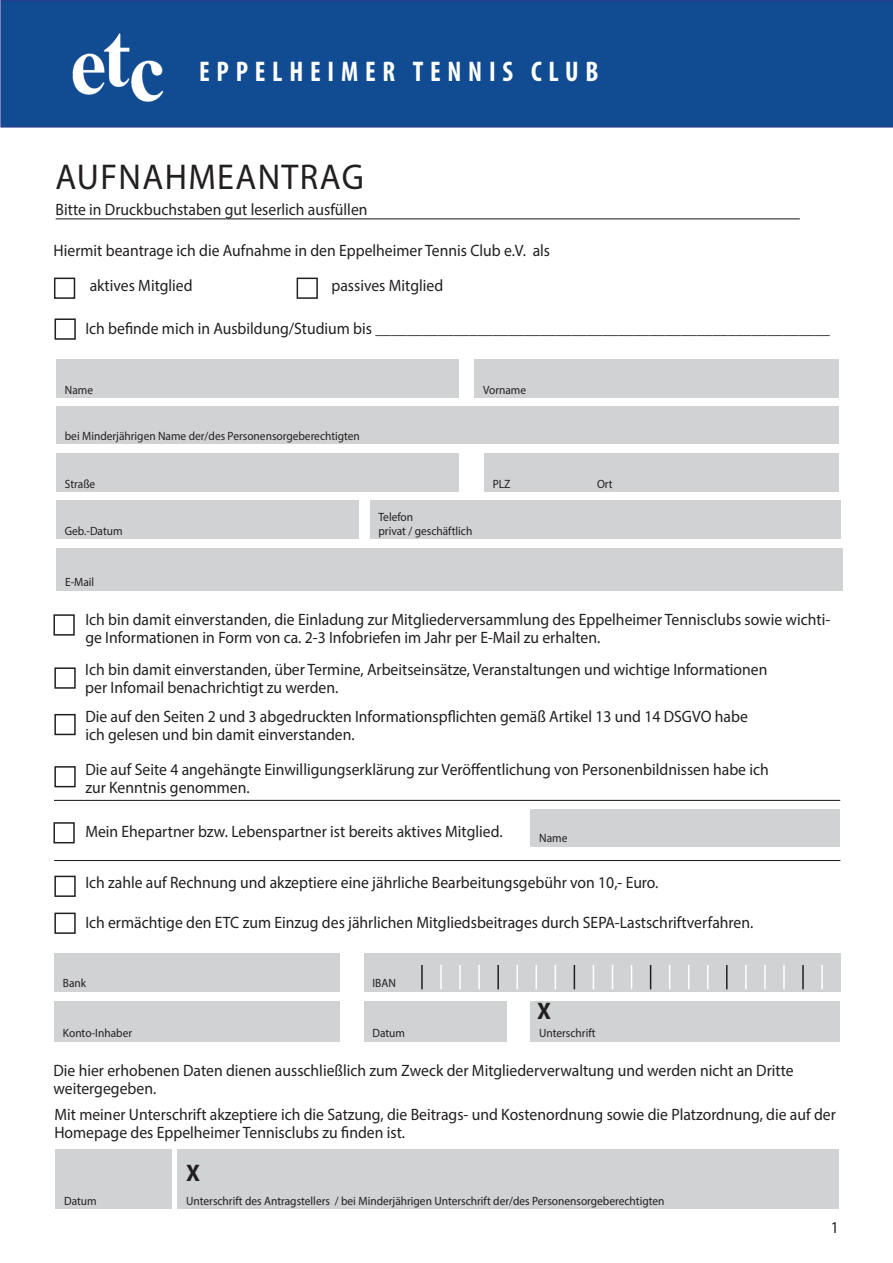
<style>
.page{position:relative;width:893px;height:1263px;background:#fff}
.page>*{position:absolute;margin:0;border:0;box-sizing:border-box;transform-origin:0 0}
.t1{font:36px "Myriad Pro";letter-spacing:.04em;color:#231f20;scale:.95 1}
.t2{font:700 condensed 28.5px "Myriad Pro";letter-spacing:.25em;color:#fff;scale:.95 1}
.t3{font:700 24px "Myriad Pro";color:#231f20;scale:.95 1}
.t4{font:16.5px/18px "Myriad Pro";color:#231f20;scale:.95 1}
.t5{font:12px "Myriad Pro";color:#231f20;scale:.95 1}
</style>
<div class="page">
<div style="left:56px;top:360px;width:403px;height:38px;background:#d1d2d4"></div>
<div style="left:56px;top:407px;width:783px;height:37px;background:#d1d2d4"></div>
<div style="left:56px;top:454px;width:403px;height:38px;background:#d1d2d4"></div>
<div style="left:484px;top:454px;width:151px;height:38px;background:#d1d2d4"></div>
<div style="left:588px;top:454px;width:251px;height:38px;background:#d1d2d4"></div>
<div style="left:370px;top:501px;width:470px;height:38px;background:#d1d2d4"></div>
<div style="left:56px;top:501px;width:302px;height:38px;background:#d1d2d4"></div>
<div style="left:57px;top:548px;width:786px;height:43px;background:#d1d2d4"></div>
<div style="left:54px;top:953px;width:286px;height:38px;background:#d1d2d4"></div>
<div style="left:54px;top:1001px;width:286px;height:40px;background:#d1d2d4"></div>
<div style="left:364px;top:1001px;width:143px;height:40px;background:#d1d2d4"></div>
<div style="left:364px;top:953px;width:476px;height:38px;background:#d1d2d4"></div>
<div style="left:531px;top:1001px;width:309px;height:40px;background:#d1d2d4"></div>
<div style="left:178px;top:1149px;width:661px;height:60px;background:#d1d2d4"></div>
<div style="left:56px;top:1149px;width:116px;height:60px;background:#d1d2d4"></div>
<div style="left:475px;top:360px;width:364px;height:38px;background:#d1d2d4"></div>
<hr style="left:54px;top:860px;width:786px;height:1px;background:#231f20">
<div style="left:531px;top:809px;width:309px;height:37px;background:#d1d2d4"></div>
<hr style="left:54px;top:800px;width:786px;height:1px;background:#231f20">
<hr style="left:56px;top:218px;width:744px;height:1px;background:#231f20">
<hr style="left:821px;top:965px;width:2px;height:24px;background:#fff">
<hr style="left:802px;top:965px;width:2px;height:24px;background:#231f20">
<hr style="left:783px;top:965px;width:2px;height:24px;background:#fff">
<hr style="left:764px;top:965px;width:2px;height:24px;background:#fff">
<hr style="left:745px;top:965px;width:2px;height:24px;background:#fff">
<hr style="left:726px;top:965px;width:2px;height:24px;background:#231f20">
<svg style="left:707px;top:965px;width:1px;height:24px"></svg>
<svg style="left:688px;top:965px;width:1px;height:24px"></svg>
<svg style="left:669px;top:965px;width:1px;height:24px"></svg>
<svg style="left:650px;top:965px;width:1px;height:24px"></svg>
<svg style="left:631px;top:965px;width:1px;height:24px"></svg>
<svg style="left:612px;top:965px;width:1px;height:24px"></svg>
<svg style="left:593px;top:965px;width:1px;height:24px"></svg>
<svg style="left:574px;top:965px;width:1px;height:24px"></svg>
<svg style="left:555px;top:965px;width:1px;height:24px"></svg>
<hr style="left:535px;top:965px;width:2px;height:24px;background:#fff">
<hr style="left:516px;top:965px;width:2px;height:24px;background:#fff">
<hr style="left:497px;top:965px;width:2px;height:24px;background:#231f20">
<hr style="left:478px;top:965px;width:2px;height:24px;background:#fff">
<hr style="left:459px;top:965px;width:2px;height:24px;background:#fff">
<hr style="left:440px;top:965px;width:2px;height:24px;background:#fff">
<hr style="left:421px;top:965px;width:2px;height:24px;background:#231f20">
<div style="left:54px;top:278px;width:21px;height:21px;border:2px solid #231f20"></div>
<div style="left:297px;top:278px;width:21px;height:21px;border:2px solid #231f20"></div>
<div style="left:53px;top:614px;width:22px;height:22px;border:2px solid #231f20"></div>
<div style="left:54px;top:667px;width:22px;height:22px;border:2px solid #231f20"></div>
<div style="left:54px;top:714px;width:22px;height:21px;border:2px solid #231f20"></div>
<div style="left:53px;top:822px;width:22px;height:21px;border:2px solid #231f20"></div>
<div style="left:54px;top:876px;width:22px;height:21px;border:2px solid #231f20"></div>
<div style="left:54px;top:912px;width:22px;height:22px;border:2px solid #231f20"></div>
<div style="left:0;top:0;width:893px;height:128px;background:#114b92"></div>
<img style="left:43px;top:28px;width:133px;height:78px">
<div style="left:54px;top:766px;width:22px;height:21px;border:2px solid #231f20"></div>
<div style="left:55px;top:318px;width:21px;height:22px;border:2px solid #231f20"></div>
<h2 class="t2" style="left:199px;top:53px;width:422px">EPPELHEIMER TENNIS CLUB</h2>
<h1 class="t1" style="left:56px;top:155px;width:326px">AUFNAHMEANTRAG</h1>
<p class="t4" style="left:56px;top:200px;width:330px">Bitte in Druckbuchstaben gut leserlich ausfüllen</p>
<p class="t4" style="left:53px;top:241px;width:524px">Hiermit beantrage ich die Aufnahme in den Eppelheimer Tennis Club e.V. als</p>
<p class="t4" style="left:90px;top:276px;width:110px">aktives Mitglied</p>
<p class="t4" style="left:331px;top:276px;width:119px">passives Mitglied</p>
<p class="t4" style="left:85px;top:319px;width:785px">Ich befinde mich in Ausbildung/Studium bis __________________________________________________________</p>
<p class="t5" style="left:65px;top:382px;width:31px">Name</p>
<p class="t5" style="left:65px;top:428px;width:312px">bei Minderjährigen Name der/des Personensorgeberechtigten</p>
<p class="t5" style="left:65px;top:476px;width:34px">Straße</p>
<p class="t5" style="left:493px;top:476px;width:20px">PLZ</p>
<p class="t5" style="left:597px;top:476px;width:18px">Ort</p>
<p class="t5" style="left:378px;top:510px;width:38px">Telefon</p>
<p class="t5" style="left:65px;top:523px;width:62px">Geb.-Datum</p>
<p class="t5" style="left:378px;top:523px;width:100px">privat / geschäftlich</p>
<p class="t5" style="left:483px;top:382px;width:47px">Vorname</p>
<p class="t5" style="left:65px;top:575px;width:32px">E-Mail</p>
<p class="t4" style="left:85px;top:610px;width:785px">Ich bin damit einverstanden, die Einladung zur Mitgliederversammlung des Eppelheimer Tennisclubs sowie wichti&shy;ge Informationen in Form von ca. 2-3 Infobriefen im Jahr per E-Mail zu erhalten.</p>
<p class="t4" style="left:85px;top:660px;width:719px">Ich bin damit einverstanden, über Termine, Arbeitseinsätze, Veranstaltungen und wichtige Informationen per Infomail benachrichtigt zu werden.</p>
<p class="t4" style="left:85px;top:707px;width:699px">Die auf den Seiten 2 und 3 abgedruckten Informationspflichten gemäß Artikel 13 und 14 DSGVO habe ich gelesen und bin damit einverstanden.</p>
<p class="t4" style="left:85px;top:760px;width:721px">Die auf Seite 4 angehängte Einwilligungserklärung zur Veröffentlichung von Personenbildnissen habe ich zur Kenntnis genommen.</p>
<p class="t4" style="left:85px;top:822px;width:441px">Mein Ehepartner bzw. Lebenspartner ist bereits aktives Mitglied.</p>
<p class="t5" style="left:539px;top:830px;width:31px">Name</p>
<p class="t4" style="left:85px;top:873px;width:605px">Ich zahle auf Rechnung und akzeptiere eine jährliche Bearbeitungsgebühr von 10,- Euro.</p>
<p class="t4" style="left:85px;top:914px;width:705px">Ich ermächtige den ETC zum Einzug des jährlichen Mitgliedsbeitrages durch SEPA-Lastschriftverfahren.</p>
<p class="t5" style="left:63px;top:976px;width:26px">Bank</p>
<p class="t5" style="left:372px;top:976px;width:26px">IBAN</p>
<p class="t5" style="left:63px;top:1026px;width:74px">Konto-Inhaber</p>
<p class="t5" style="left:372px;top:1026px;width:36px">Datum</p>
<h3 class="t3" style="left:537px;top:996px;width:16px">X</h3>
<p class="t5" style="left:539px;top:1026px;width:61px">Unterschrift</p>
<p class="t4" style="left:53px;top:1061px;width:781px">Die hier erhobenen Daten dienen ausschließlich zum Zweck der Mitgliederverwaltung und werden nicht an Dritte weitergegeben.</p>
<p class="t4" style="left:54px;top:1105px;width:824px">Mit meiner Unterschrift akzeptiere ich die Satzung, die Beitrags- und Kostenordnung sowie die Platzordnung, die auf der<br>Homepage des Eppelheimer Tennisclubs zu finden ist.</p>
<h3 class="t3" style="left:186px;top:1157px;width:16px">X</h3>
<p class="t5" style="left:64px;top:1193px;width:36px">Datum</p>
<p class="t5" style="left:186px;top:1193px;width:505px">Unterschrift des Antragstellers / bei Minderjährigen Unterschrift der/des Personensorgeberechtigten</p>
<p class="t4" style="left:831px;top:1218px;width:10px">1</p>
</div>
